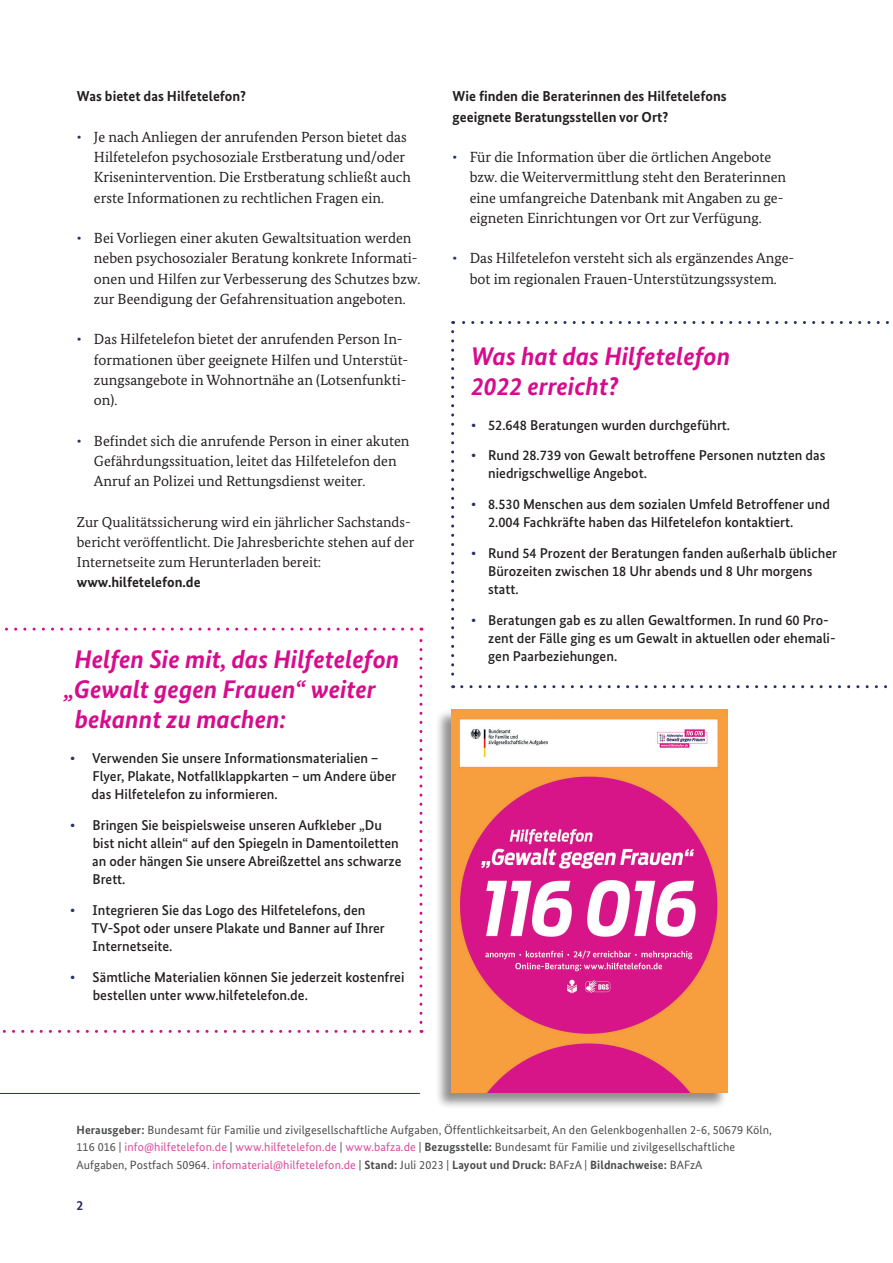
<style>
.page{position:relative;width:893px;height:1263px;background:#fff}
.page>*{position:absolute;margin:0;border:0;box-sizing:border-box;transform-origin:0 0}
.t1{font:italic 700 25.5px/30px "Bundes Sans";color:#d70c8c}
.t2{font:14.7px/20.2px "Bundes Serif";color:#231f20}
._04_Fließtext{font:14.4px/20.2px "Bundes Serif";color:#231f20}
.t3{font:700 14.4px/21px "Bundes Sans";color:#231f20}
.t4{font:500 14.25px/18px "Bundes Sans";color:#231f20}
.t5{font:700 13.5px "Bundes Sans";color:#273066}
.Impressum{font:12px/17.2px "Bundes Sans";letter-spacing:.01em;color:#4b4c4d}
.s1{color:#273066}
.s2{font-family:"Bundes Sans";font-weight:700}
.s3{font-weight:700}
.s4{color:#db4a9b}
</style>
<div class="page">
<div style="left:435px;top:709px;width:293px;height:400px;background:#231f20;opacity:.5"></div>
<img style="left:452px;top:709px;width:276px;height:384px">
<hr style="left:0;top:1093px;width:420px;height:1px;background:#273066">
<svg style="left:2px;top:1030px;width:420px;height:3px"></svg>
<svg style="left:419px;top:628px;width:3px;height:394px"></svg>
<svg style="left:5px;top:628px;width:407px;height:3px"></svg>
<svg style="left:451px;top:332px;width:3px;height:356px"></svg>
<svg style="left:462px;top:685px;width:426px;height:3px"></svg>
<svg style="left:453px;top:321px;width:436px;height:3px"></svg>
<h2 class="t3" style="left:77px;top:86px;width:171px">Was bietet das Hilfetelefon?</h2>
<p class="t2" style="left:94px;top:126px;width:318px;text-indent:-17px"><span class="s1">•</span> Je nach Anliegen der anrufenden Person bietet das Hilfetelefon psychosoziale Erstberatung und/oder Krisenintervention. Die Erstberatung schließt auch erste Informationen zu rechtlichen Fragen ein.</p>
<p class="t2" style="left:94px;top:228px;width:328px;text-indent:-17px"><span class="s1">•</span> Bei Vorliegen einer akuten Gewaltsituation werden neben psychosozialer Beratung konkrete Informati&shy;onen und Hilfen zur Verbesserung des Schutzes bzw. zur Beendigung der Gefahrensituation angeboten.</p>
<p class="t2" style="left:94px;top:329px;width:316px;text-indent:-17px"><span class="s1">•</span> Das Hilfetelefon bietet der anrufenden Person In&shy;formationen über geeignete Hilfen und Unterstüt&shy;zungsangebote in Wohnortnähe an (Lotsenfunkti&shy;on).</p>
<p class="t2" style="left:94px;top:430px;width:317px;text-indent:-17px"><span class="s1">•</span> Befindet sich die anrufende Person in einer akuten<br>Gefährdungssituation, leitet das Hilfetelefon den<br>Anruf an Polizei und Rettungsdienst weiter.</p>
<p class="_04_Fließtext" style="left:77px;top:511px;width:339px">Zur Qualitätssicherung wird ein jährlicher Sachstands&shy;bericht veröffentlicht. Die Jahresberichte stehen auf der Internetseite zum Herunterladen bereit: <span class="s2">www.hilfetelefon.de</span></p>
<h1 class="t1" style="left:74px;top:644px;width:326px">Helfen Sie mit, das Hilfetelefon</h1>
<h1 class="t1" style="left:64px;top:674px;width:313px">„Gewalt gegen Frauen“ weiter</h1>
<h1 class="t1" style="left:75px;top:704px;width:213px">bekannt zu machen:</h1>
<p class="t4" style="left:92px;top:749px;width:306px;text-indent:-21px"><span class="s1">•</span> Verwenden Sie unsere Informationsmaterialien –<br>Flyer, Plakate, Notfallklappkarten – um Andere über das Hilfetelefon zu informieren.</p>
<p class="t4" style="left:92px;top:816px;width:311px;text-indent:-22px"><span class="s1">•</span> Bringen Sie beispielsweise unseren Aufkleber „Du bist nicht allein“ auf den Spiegeln in Damentoiletten an oder hängen Sie unsere Abreißzettel ans schwarze Brett.</p>
<p class="t4" style="left:92px;top:901px;width:295px;text-indent:-21px"><span class="s1">•</span> Integrieren Sie das Logo des Hilfetelefons, den<br>TV-Spot oder unsere Plakate und Banner auf Ihrer<br>Internetseite.</p>
<p class="t4" style="left:93px;top:967px;width:313px;text-indent:-22px"><span class="s1">•</span> Sämtliche Materialien können Sie jederzeit kostenfrei bestellen unter www.hilfetelefon.de.</p>
<h2 class="t3" style="left:453px;top:86px;width:276px">Wie finden die Beraterinnen des Hilfetelefons geeignete Beratungsstellen vor Ort?</h2>
<p class="t2" style="left:470px;top:147px;width:318px;text-indent:-17px"><span class="s1">•</span> Für die Information über die örtlichen Angebote bzw. die Weitervermittlung steht den Beraterinnen eine umfangreiche Datenbank mit Angaben zu ge&shy;eigneten Einrichtungen vor Ort zur Verfügung.</p>
<p class="t2" style="left:453px;top:248px;width:343px;text-align:center"><span class="s1">•</span> Das Hilfetelefon versteht sich als ergänzendes Ange&shy;bot im regionalen Frauen-Unterstützungssystem.</p>
<h1 class="t1" style="left:471px;top:340px;width:261px">Was hat das Hilfetelefon<br>2022 erreicht?</h1>
<p class="t4" style="left:471px;top:415px;width:260px"><span class="s1">•</span> 52.648 Beratungen wurden durchgeführt.</p>
<p class="t4" style="left:488px;top:446px;width:339px;text-indent:-17px"><span class="s1">•</span> Rund 28.739 von Gewalt betroffene Personen nutzten das niedrigschwellige Angebot.</p>
<p class="t4" style="left:488px;top:495px;width:343px;text-indent:-17px"><span class="s1">•</span> 8.530 Menschen aus dem sozialen Umfeld Betroffener und<br>2.004 Fachkräfte haben das Hilfetelefon kontaktiert.</p>
<p class="t4" style="left:488px;top:544px;width:350px;text-indent:-17px"><span class="s1">•</span> Rund 54 Prozent der Beratungen fanden außerhalb üblicher<br>Bürozeiten zwischen 18 Uhr abends und 8 Uhr morgens statt.</p>
<p class="t4" style="left:488px;top:610px;width:349px;text-indent:-17px"><span class="s1">•</span> Beratungen gab es zu allen Gewaltformen. In rund 60 Pro&shy;zent der Fälle ging es um Gewalt in aktuellen oder ehemali&shy;gen Paarbeziehungen.</p>
<p class="Impressum" style="left:77px;top:1121px;width:697px"><span class="s3">Herausgeber:</span> Bundesamt für Familie und zivilgesellschaftliche Aufgaben, Öffentlichkeitsarbeit, An den Gelenkbogenhallen 2-6, 50679 Köln,<br>116 016 | <span class="s4">info@hilfetelefon.de</span> | <span class="s4">www.hilfetelefon.de</span> | <span class="s4">www.bafza.de</span> | <span class="s3">Bezugsstelle:</span> Bundesamt für Familie und zivilgesellschaftliche<br>Aufgaben, Postfach 50964. <span class="s4">infomaterial@hilfetelefon.de</span> | <span class="s3">Stand:</span> Juli 2023 | <span class="s3">Layout und Druck:</span> BAFzA | <span class="s3">Bildnachweise:</span> BAFzA</p>
<p class="t5" style="left:77px;top:1197px;width:8px">2</p>
</div>
